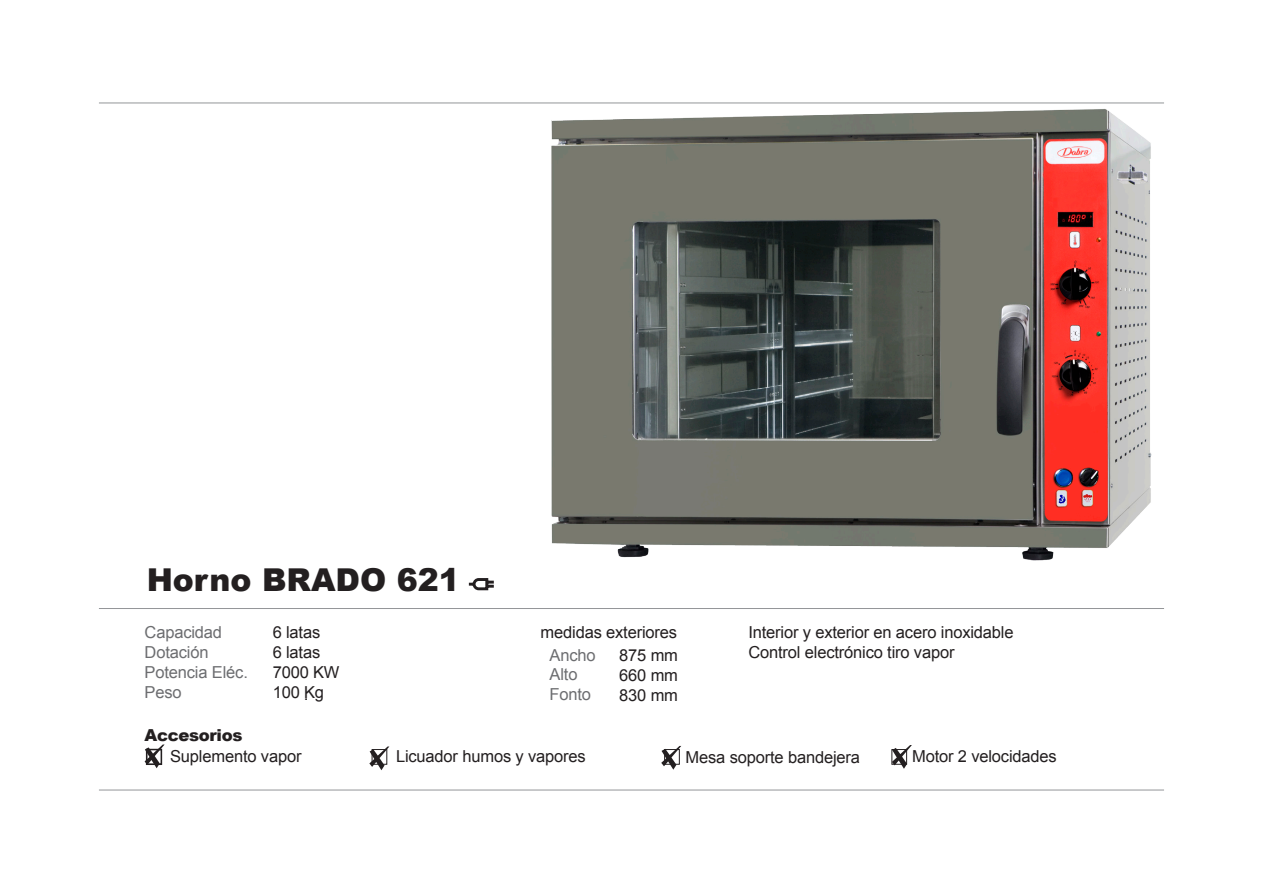
<style>
.page{position:relative;width:1263px;height:893px;background:#fff}
.page>*{position:absolute;margin:0;border:0;box-sizing:border-box;transform-origin:0 0}
.t1{font:900 31.5px "Arial";color:#231f20}
.t2{font:17.25px "Arial";color:#231f20}
.t3{font:16.5px "Arial";letter-spacing:-.01em;color:#231f20}
.t4{font:16.5px "Arial";letter-spacing:-.01em;color:#6c6d70}
.t5{font:900 16.5px "Arial";letter-spacing:-.02em;color:#231f20}
</style>
<div class="page">
<img style="left:551px;top:109px;width:601px;height:452px">
<svg style="left:468px;top:578px;width:26px;height:13px"></svg>
<hr style="left:99px;top:790px;width:1065px;height:1px;background:#939598">
<hr style="left:99px;top:608px;width:1065px;height:1px;background:#939598">
<hr style="left:99px;top:103px;width:1065px;height:1px;background:#939598">
<svg style="left:145px;top:744px;width:767px;height:26px"></svg>
<p class="t1" style="left:147px;top:557px;width:315px">Horno BRADO 621</p>
<p class="t4" style="left:145px;top:622px;width:79px">Capacidad</p>
<p class="t4" style="left:145px;top:641px;width:65px">Dotación</p>
<p class="t4" style="left:145px;top:661px;width:105px">Potencia Eléc.</p>
<p class="t4" style="left:145px;top:681px;width:39px">Peso</p>
<p class="t5" style="left:145px;top:723px;width:99px">Accesorios</p>
<p class="t3" style="left:273px;top:622px;width:49px">6 latas</p>
<p class="t3" style="left:273px;top:641px;width:49px">6 latas</p>
<p class="t3" style="left:273px;top:661px;width:68px">7000 KW</p>
<p class="t3" style="left:273px;top:681px;width:53px">100 Kg</p>
<p class="t2" style="left:304px;top:683px;width:6px">.</p>
<p class="t3" style="left:541px;top:622px;width:138px">medidas exteriores</p>
<p class="t4" style="left:550px;top:644px;width:48px">Ancho</p>
<p class="t4" style="left:550px;top:664px;width:29px">Alto</p>
<p class="t4" style="left:550px;top:683px;width:43px">Fonto</p>
<p class="t3" style="left:619px;top:644px;width:60px">875 mm</p>
<p class="t3" style="left:619px;top:664px;width:60px">660 mm</p>
<p class="t3" style="left:619px;top:684px;width:60px">830 mm</p>
<p class="t3" style="left:748px;top:622px;width:267px">Interior y exterior en acero inoxidable</p>
<p class="t3" style="left:748px;top:641px;width:208px">Control electrónico tiro vapor</p>
<p class="t3" style="left:170px;top:745px;width:133px">Suplemento vapor</p>
<p class="t3" style="left:396px;top:745px;width:191px">Licuador humos y vapores</p>
<p class="t3" style="left:686px;top:747px;width:176px">Mesa soporte bandejera</p>
<p class="t3" style="left:912px;top:745px;width:146px">Motor 2 velocidades</p>
</div>
